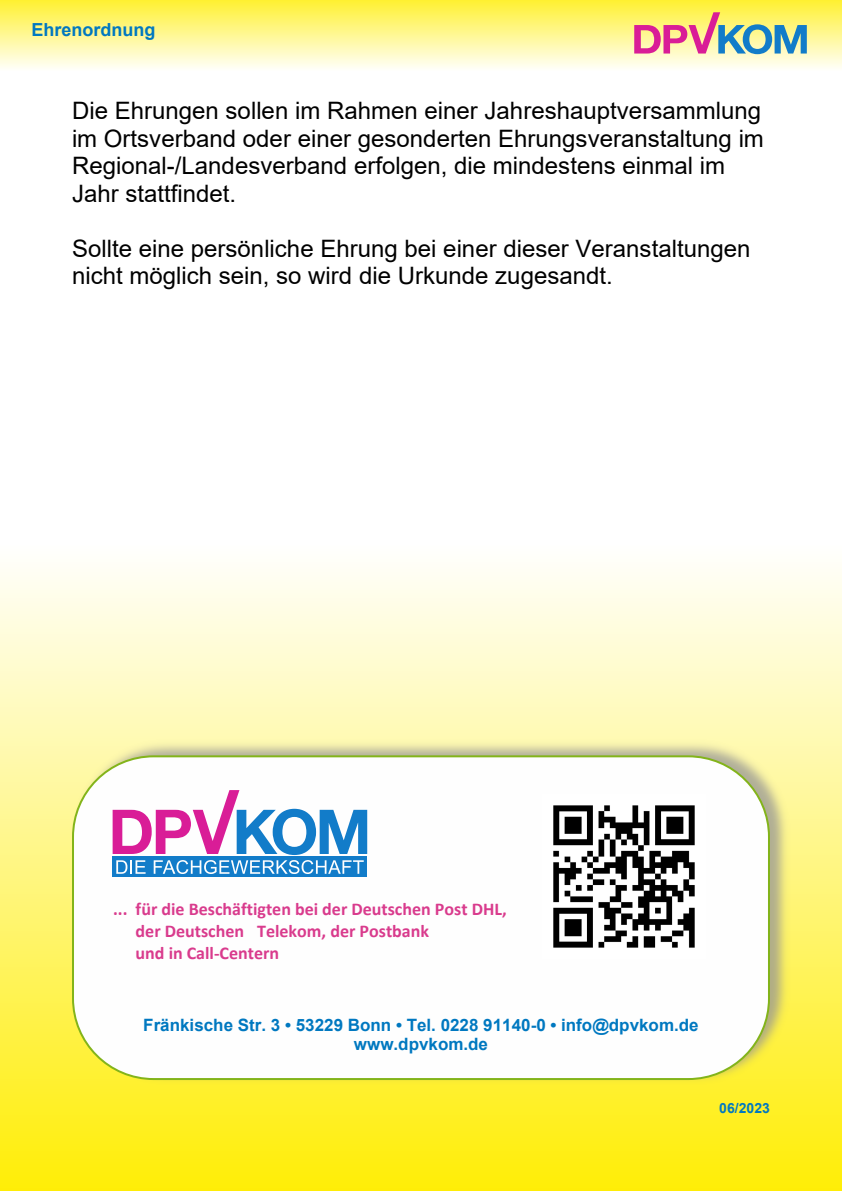
<style>
.page{position:relative;width:842px;height:1191px;background:#fff}
.page>*{position:absolute;margin:0;border:0;box-sizing:border-box;transform-origin:0 0}
.t1{font:24px/27.6px "Arial";color:#000}
.t2{font:700 18px/22px "Calibri";color:#d93b8d}
.t3{font:700 18px "Arial";color:#0078c0}
.t4{font:700 17px/19.4px "Arial";color:#0078c0;text-align:center}
.t5{font:700 14px "Arial";color:#0078c0}
</style>
<div class="page">
<div style="left:0;top:0;width:842px;height:71px;background:linear-gradient(to bottom,#fff031,#fffffb)"></div>
<svg style="left:634px;top:12px;width:173px;height:42px;background:#c6b696"></svg>
<div style="left:0;top:545px;width:842px;height:646px;background:linear-gradient(to bottom,#fffffd,#ffed07)"></div>
<img style="left:71px;top:737px;width:721px;height:349px">
<div style="left:72px;top:755px;width:698px;height:325px;background:#fefefe;border:2px solid #83b41a;border-radius:81px"></div>
<div style="left:113px;top:856px;width:254px;height:20px;background:#127cc9"></div>
<svg style="left:113px;top:790px;width:254px;height:84px"></svg>
<img style="left:553px;top:805px;width:142px;height:143px">
<p class="t3" style="left:32px;top:23px;width:125px">Ehrenordnung</p>
<p class="t1" style="left:72px;top:99px;width:693px">Die Ehrungen sollen im Rahmen einer Jahreshauptversammlung im Ortsverband oder einer gesonderten Ehrungsveranstaltung im Regional-/Landesverband erfolgen, die mindestens einmal im Jahr stattfindet.</p>
<p class="t1" style="left:72px;top:237px;width:680px">Sollte eine persönliche Ehrung bei einer dieser Veranstaltungen nicht möglich sein, so wird die Urkunde zugesandt.</p>
<p class="t2" style="left:136px;top:899px;width:373px;text-indent:-23px">... für die Beschäftigten bei der Deutschen Post DHL, der Deutschen Telekom, der Postbank<br>und in Call-Centern</p>
<p class="t4" style="left:143px;top:1016px;width:557px">Fränkische Str. 3 • 53229 Bonn • Tel. 0228 91140-0 • info@dpvkom.de www.dpvkom.de</p>
<p class="t5" style="left:719px;top:1102px;width:52px">06/2023</p>
</div>
